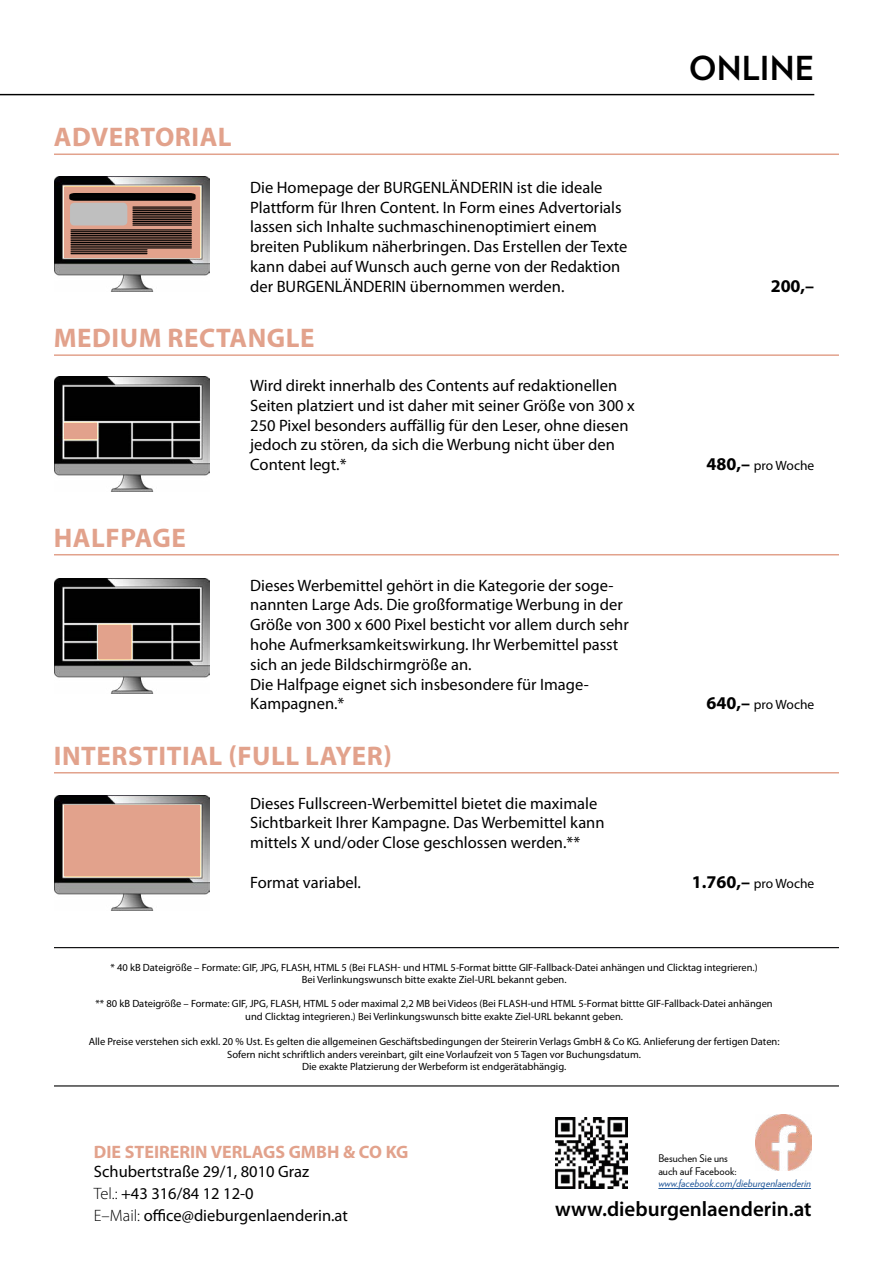
<style>
.page{position:relative;width:893px;height:1263px;background:#fff}
.page>*{position:absolute;margin:0;border:0;box-sizing:border-box;transform-origin:0 0}
.t1{font:700 33px "Verlag";color:#000}
.t2{font:700 27px "Myriad Pro";letter-spacing:.02em;color:#e2a28c}
.t3{font:600 21px "Myriad Pro";color:#000}
.t4{font:700 18px "Myriad Pro";color:#e2a28c}
.t5{font:700 18px "Myriad Pro";color:#000}
.t6{font:16.5px/19.8px "Myriad Pro";color:#000}
.t7{font:13.5px "Myriad Pro";color:#000}
.t8{font:10.5px/12.6px "Myriad Pro";color:#000;text-align:center}
.t9{font:italic 10.5px "Verlag";color:#275b9b}
.t10{font:10.5px/12.6px "Verlag";color:#000}
.s1{font-weight:700;font-size:18px}
.s2{font-weight:300}
</style>
<div class="page">
<hr style="left:54px;top:947px;width:785px;height:1px;background:#020203">
<hr style="left:54px;top:1085px;width:785px;height:1px;background:#020203">
<hr style="left:0;top:94px;width:814px;height:1px;background:#000">
<hr style="left:54px;top:354px;width:785px;height:2px;background:#e2a28c">
<img style="left:54px;top:377px;width:156px;height:114px">
<div style="left:64px;top:423px;width:33px;height:16px;background:#e2a28c"></div>
<hr style="left:54px;top:554px;width:785px;height:1px;background:#e2a28c">
<img style="left:54px;top:579px;width:156px;height:114px">
<div style="left:98px;top:625px;width:33px;height:34px;background:#e2a28c"></div>
<hr style="left:54px;top:772px;width:785px;height:1px;background:#e2a28c">
<img style="left:54px;top:795px;width:156px;height:115px">
<div style="left:64px;top:806px;width:136px;height:70px;background:#e2a28c"></div>
<img style="left:556px;top:1117px;width:71px;height:72px">
<hr style="left:658px;top:1188px;width:153px;height:1px;background:#275b9b">
<img style="left:755px;top:1114px;width:57px;height:56px">
<hr style="left:54px;top:153px;width:785px;height:2px;background:#e2a28c">
<img style="left:54px;top:177px;width:156px;height:115px">
<svg style="left:64px;top:187px;width:136px;height:70px;background:#c18a78"></svg>
<svg style="left:68px;top:192px;width:129px;height:33px;background:#705146"></svg>
<hr style="left:133px;top:206px;width:58px;height:2px;background:#000">
<hr style="left:133px;top:208px;width:58px;height:1px;background:#000">
<hr style="left:133px;top:210px;width:58px;height:1px;background:#000">
<hr style="left:133px;top:212px;width:58px;height:1px;background:#000">
<hr style="left:133px;top:214px;width:58px;height:1px;background:#000">
<hr style="left:133px;top:215px;width:58px;height:2px;background:#000">
<hr style="left:133px;top:217px;width:58px;height:1px;background:#000">
<hr style="left:133px;top:219px;width:58px;height:1px;background:#000">
<hr style="left:133px;top:221px;width:58px;height:1px;background:#000">
<hr style="left:133px;top:223px;width:58px;height:1px;background:#000">
<hr style="left:133px;top:224px;width:58px;height:2px;background:#000">
<hr style="left:71px;top:229px;width:120px;height:2px;background:#000">
<hr style="left:71px;top:231px;width:120px;height:1px;background:#000">
<hr style="left:71px;top:233px;width:120px;height:1px;background:#000">
<hr style="left:71px;top:235px;width:120px;height:1px;background:#000">
<hr style="left:71px;top:237px;width:120px;height:1px;background:#000">
<hr style="left:71px;top:238px;width:120px;height:1px;background:#000">
<hr style="left:71px;top:240px;width:120px;height:1px;background:#000">
<hr style="left:71px;top:242px;width:120px;height:1px;background:#000">
<hr style="left:71px;top:244px;width:120px;height:1px;background:#000">
<hr style="left:71px;top:245px;width:120px;height:2px;background:#000">
<hr style="left:71px;top:247px;width:120px;height:1px;background:#000">
<hr style="left:71px;top:249px;width:76px;height:1px;background:#000">
<hr style="left:71px;top:251px;width:76px;height:1px;background:#000">
<hr style="left:71px;top:253px;width:76px;height:1px;background:#000">
<svg style="left:154px;top:251px;width:37px;height:3px"></svg>
<div style="left:70px;top:203px;width:57px;height:22px;background:#bfbfbf;border-radius:4px"></div>
<h2 class="t2" style="left:54px;top:120px;width:179px">ADVERTORIAL</h2>
<p class="t6" style="left:250px;top:177px;width:379px">Die Homepage der BURGENLÄNDERIN ist die ideale Plattform für Ihren Content. In Form eines Advertorials lassen sich Inhalte suchmaschinenoptimiert einem breiten Publikum näherbringen. Das Erstellen der Texte kann dabei auf Wunsch auch gerne von der Redaktion der BURGENLÄNDERIN übernommen werden.</p>
<h2 class="t2" style="left:54px;top:320px;width:262px">MEDIUM RECTANGLE</h2>
<h2 class="t2" style="left:54px;top:520px;width:134px">HALFPAGE</h2>
<p class="t6" style="left:250px;top:375px;width:386px">Wird direkt innerhalb des Contents auf redaktionellen Seiten platziert und ist daher mit seiner Größe von 300 x 250 Pixel besonders auffällig für den Leser, ohne diesen jedoch zu stören, da sich die Werbung nicht über den Content legt.*</p>
<p class="t6" style="left:250px;top:575px;width:380px">Dieses Werbemittel gehört in die Kategorie der soge&shy;nannten Large Ads. Die großformatige Werbung in der Größe von 300 x 600 Pixel besticht vor allem durch sehr hohe Aufmerksamkeitswirkung. Ihr Werbemittel passt sich an jede Bildschirmgröße an.<br>Die Halfpage eignet sich insbesondere für Image-Kampagnen.*</p>
<h2 class="t2" style="left:54px;top:738px;width:339px">INTERSTITIAL (FULL LAYER)</h2>
<p class="t6" style="left:250px;top:793px;width:356px">Dieses Fullscreen-Werbemittel bietet die maximale<br>Sichtbarkeit Ihrer Kampagne. Das Werbemittel kann mittels X und/oder Close geschlossen werden.**</p>
<p class="t6" style="left:250px;top:872px;width:112px">Format variabel.</p>
<h1 class="t1" style="left:689px;top:43px;width:127px">ONLINE</h1>
<p class="t5" style="left:771px;top:274px;width:45px">200,–</p>
<p class="t7" style="left:707px;top:457px;width:109px"><span class="s1">480,–</span> pro Woche</p>
<p class="t7" style="left:707px;top:696px;width:109px"><span class="s1">640,–</span> pro Woche</p>
<p class="t7" style="left:692px;top:875px;width:124px"><span class="s1">1.760,–</span> pro Woche</p>
<p class="t8" style="left:111px;top:961px;width:649px">* 40 kB Dateigröße – Formate: GIF, JPG, FLASH, HTML 5 (Bei FLASH- und HTML 5-Format bittte GIF-Fallback-Datei anhängen und Clicktag integrieren.)<br>Bei Verlinkungswunsch bitte exakte Ziel-URL bekannt geben.</p>
<p class="t8" style="left:96px;top:997px;width:679px">** 80 kB Dateigröße – Formate: GIF, JPG, FLASH, HTML 5 oder maximal 2,2 MB bei Videos (Bei FLASH-und HTML 5-Format bittte GIF-Fallback-Datei anhängen und Clicktag integrieren.) Bei Verlinkungswunsch bitte exakte Ziel-URL bekannt geben.</p>
<p class="t8" style="left:89px;top:1035px;width:692px">Alle Preise verstehen sich exkl. 20 % Ust. Es gelten die allgemeinen Geschäftsbedingungen der Steirerin Verlags GmbH &amp; Co KG. Anlieferung der fertigen Daten:<br>Sofern nicht schriftlich anders vereinbart, gilt eine Vorlaufzeit von 5 Tagen vor Buchungsdatum.<br>Die exakte Platzierung der Werbeform ist endgerätabhängig.</p>
<p class="t4" style="left:94px;top:1140px;width:316px">DIE STEIRERIN VERLAGS GMBH &amp; CO KG</p>
<p class="t6" style="left:94px;top:1161px;width:255px;line-height:21.8px">Schubertstraße 29/1, 8010 Graz<br><span class="s2">Tel.:</span> +43 316/84 12 12-0<br><span class="s2">E–Mail:</span> office@dieburgenlaenderin.at</p>
<p class="t10" style="left:658px;top:1151px;width:80px">Besuchen Sie uns auch auf Facebook:</p>
<p class="t9" style="left:658px;top:1175px;width:154px">www.facebook.com/dieburgenlaenderin</p>
<p class="t3" style="left:555px;top:1195px;width:258px">www.dieburgenlaenderin.at</p>
</div>
